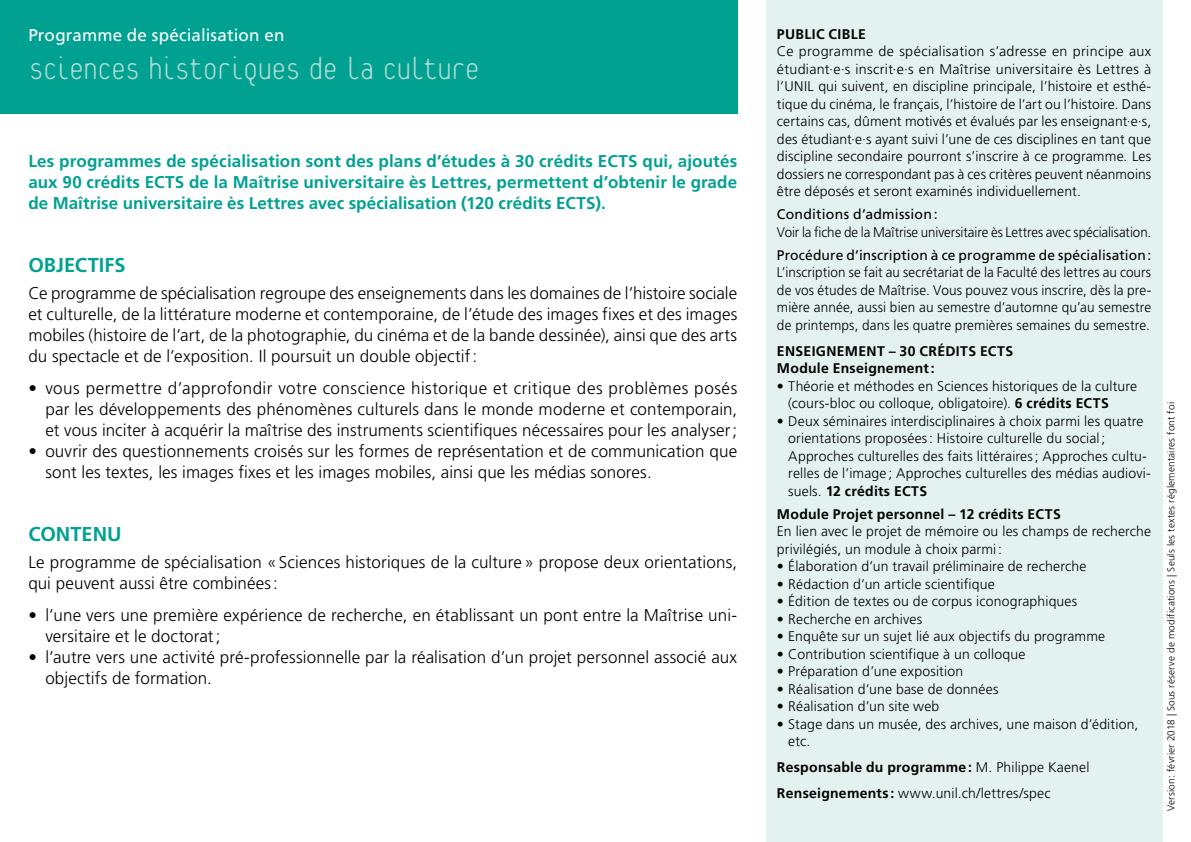
<style>
.page{position:relative;width:1191px;height:842px;background:#fff}
.page>*{position:absolute;margin:0;border:0;box-sizing:border-box;transform-origin:0 0}
.t1{font:100 34px "Platelet";letter-spacing:-.055em;color:#afdbd4}
.t2{font:700 20px "Frutiger LT Std";color:#00a191}
.t3{font:300 17px/21px "Frutiger LT Std";letter-spacing:.01em;color:#000}
.t4{font:700 17px/21px "Frutiger LT Std";letter-spacing:.005em;color:#00a191;text-align:justify}
.t5{font:17px "Frutiger LT Std";letter-spacing:.01em;color:#fff}
.t6{font:300 14px/17.6px "Frutiger LT Std";letter-spacing:.01em;color:#000}
.t7{font:300 14px/17.6px "Frutiger LT Std";letter-spacing:.01em;color:#000;text-align:justify;scale:.96 1}
.t8{font:700 14px/17.6px "Frutiger LT Std";letter-spacing:.02em;color:#000}
.t9{font:14px "Frutiger LT Std";letter-spacing:.01em;color:#000}
.t10{font:300 14px "Frutiger LT Std";letter-spacing:.01em;color:#000;scale:.95 1}
.t11{font:300 10px "Frutiger LT Std";letter-spacing:.015em;color:#000}
.s1{font-weight:700}
</style>
<div class="page">
<div style="left:765px;top:0;width:397px;height:842px;background:#e3f2ef"></div>
<div style="left:0;top:0;width:737px;height:113px;background:#00a191"></div>
<p class="t5" style="left:28px;top:25px;width:258px">Programme de spécialisation en</p>
<h1 class="t1" style="left:28px;top:55px;width:453px">Sciences historiques de la culture</h1>
<p class="t4" style="left:28px;top:151px;width:710px">Les programmes de spécialisation sont des plans d’études à 30 crédits ECTS qui, ajoutés aux 90 crédits ECTS de la Maîtrise universitaire ès Lettres, permettent d’obtenir le grade de Maîtrise universitaire ès Lettres avec spécialisation (120 crédits ECTS).</p>
<h2 class="t2" style="left:28px;top:254px;width:99px">OBJECTIFS</h2>
<p class="t3" style="left:28px;top:283px;width:710px;text-align:justify">Ce programme de spécialisation regroupe des enseignements dans les domaines de l’histoire sociale et culturelle, de la littérature moderne et contemporaine, de l’étude des images fixes et des images mobiles (histoire de l’art, de la photographie, du cinéma et de la bande dessinée), ainsi que des arts du spectacle et de l’exposition. Il poursuit un double objectif:</p>
<p class="t3" style="left:45px;top:378px;width:693px;text-align:justify;text-indent:-17px">• vous permettre d’approfondir votre conscience historique et critique des problèmes posés par les développements des phénomènes culturels dans le monde moderne et contemporain, et vous inciter à acquérir la maîtrise des instruments scientifiques nécessaires pour les analyser;</p>
<p class="t3" style="left:45px;top:441px;width:693px;text-indent:-17px">• ouvrir des questionnements croisés sur les formes de représentation et de communication que sont les textes, les images fixes et les images mobiles, ainsi que les médias sonores.</p>
<h2 class="t2" style="left:28px;top:523px;width:95px">CONTENU</h2>
<p class="t3" style="left:28px;top:552px;width:710px">Le programme de spécialisation «Sciences historiques de la culture» propose deux orientations, qui peuvent aussi être combinées:</p>
<p class="t3" style="left:45px;top:605px;width:693px;text-indent:-17px">• l’une vers une première expérience de recherche, en établissant un pont entre la Maîtrise uni&shy;versitaire et le doctorat;</p>
<p class="t3" style="left:45px;top:647px;width:693px;text-indent:-17px">• l’autre vers une activité pré-professionnelle par la réalisation d’un projet personnel associé aux objectifs de formation.</p>
<p class="t8" style="left:777px;top:25px;width:90px">PUBLIC CIBLE</p>
<p class="t6" style="left:777px;top:43px;width:376px;text-align:justify">Ce programme de spécialisation s’adresse en principe aux étudiant·e·s inscrit·e·s en Maîtrise universitaire ès Lettres à l’UNIL qui suivent, en discipline principale, l’histoire et esthé&shy;tique du cinéma, le français, l’histoire de l’art ou l’histoire. Dans certains cas, dûment motivés et évalués par les enseignant·e·s, des étudiant·e·s ayant suivi l’une de ces disciplines en tant que discipline secondaire pourront s’inscrire à ce programme. Les dossiers ne correspondant pas à ces critères peuvent néanmoins être déposés et seront examinés individuellement.</p>
<p class="t9" style="left:777px;top:206px;width:162px">Conditions d’admission:</p>
<p class="t10" style="left:777px;top:224px;width:395px">Voir la fiche de la Maîtrise universitaire ès Lettres avec spécialisation.</p>
<p class="t9" style="left:777px;top:247px;width:376px">Procédure d’inscription à ce programme de spécialisation:</p>
<p class="t7" style="left:777px;top:264px;width:391px">L’inscription se fait au secrétariat de la Faculté des lettres au cours de vos études de Maîtrise. Vous pouvez vous inscrire, dès la pre&shy;mière année, aussi bien au semestre d’automne qu’au semestre de printemps, dans les quatre premières semaines du semestre.</p>
<p class="t8" style="left:777px;top:342px;width:238px">ENSEIGNEMENT – 30 CRÉDITS ECTS<br>Module Enseignement:</p>
<p class="t6" style="left:788px;top:377px;width:350px;text-indent:-11px">• Théorie et méthodes en Sciences historiques de la culture (cours-bloc ou colloque, obligatoire). <span class="s1">6 crédits ECTS</span></p>
<p class="t6" style="left:788px;top:412px;width:364px;text-indent:-11px">• Deux séminaires interdisciplinaires à choix parmi les quatre orientations proposées: Histoire culturelle du social; Approches culturelles des faits littéraires; Approches cultu&shy;relles de l’image ; Approches culturelles des médias audiovi&shy;suels. <span class="s1">12 crédits ECTS</span></p>
<p class="t8" style="left:777px;top:505px;width:285px">Module Projet personnel – 12 crédits ECTS</p>
<p class="t6" style="left:777px;top:523px;width:376px">En lien avec le projet de mémoire ou les champs de recherche privilégiés, un module à choix parmi:</p>
<p class="t6" style="left:777px;top:558px;width:311px">• Élaboration d’un travail préliminaire de recherche</p>
<p class="t6" style="left:777px;top:575px;width:219px">• Rédaction d’un article scientifique</p>
<p class="t6" style="left:777px;top:593px;width:302px">• Édition de textes ou de corpus iconographiques</p>
<p class="t6" style="left:777px;top:610px;width:147px">• Recherche en archives</p>
<p class="t6" style="left:777px;top:628px;width:330px">• Enquête sur un sujet lié aux objectifs du programme</p>
<p class="t6" style="left:777px;top:645px;width:250px">• Contribution scientifique à un colloque</p>
<p class="t6" style="left:777px;top:663px;width:188px">• Préparation d’une exposition</p>
<p class="t6" style="left:777px;top:680px;width:223px">• Réalisation d’une base de données</p>
<p class="t6" style="left:777px;top:698px;width:164px">• Réalisation d’un site web</p>
<p class="t6" style="left:788px;top:715px;width:351px;text-indent:-11px">• Stage dans un musée, des archives, une maison d’édition, etc.</p>
<p class="t6" style="left:777px;top:755px;width:314px;line-height:26px"><span class="s1">Responsable du programme:</span> M. Philippe Kaenel<br><span class="s1">Renseignements:</span> www.unil.ch/lettres/spec</p>
<p class="t11" style="left:1165px;top:811px;width:410px;rotate:-90deg">Version: février 2018 | Sous réserve de modifications | Seuls les textes réglementaires font foi</p>
</div>
